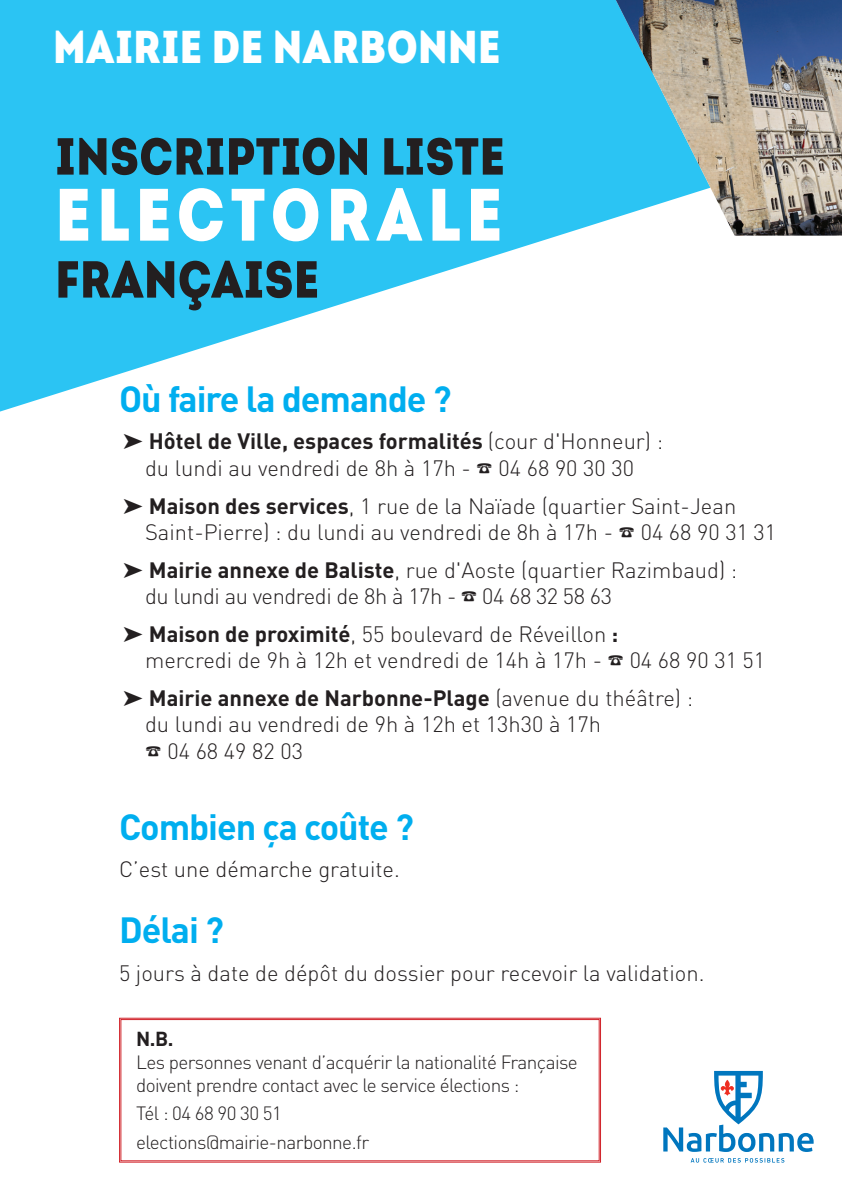
<style>
.page{position:relative;width:842px;height:1191px;background:#fff}
.page>*{position:absolute;margin:0;border:0;box-sizing:border-box;transform-origin:0 0}
.t1{font:74px "Intro Cond Black Free";letter-spacing:.08em;color:#fff}
.t2{font:52px "Intro Cond Black Free";letter-spacing:.01em;color:#231f20}
.t3{font:46px "Intro Cond Black Free";letter-spacing:.01em;color:#fff}
.t4{font:700 36px "DIN";letter-spacing:-.03em;color:#00aeef}
.t5{font:300 22px/26.4px "DIN Pro";color:#231f20}
.t6{font:300 22px/26.4px "DIN Pro";letter-spacing:-.02em;color:#231f20}
.t7{font:700 20px "DIN";color:#231f20}
.t8{font:300 19px/22.8px "DIN Pro";letter-spacing:-.03em;color:#231f20}
.s1{font-weight:700}
</style>
<div class="page">
<svg style="left:0;top:0;width:616px;height:412px;fill:#2bc4f3"></svg>
<img style="left:616px;top:0;width:226px;height:236px">
<svg style="left:691px;top:1158px;width:93px;height:4px"></svg>
<svg style="left:663px;top:1071px;width:151px;height:81px"></svg>
<svg style="left:119px;top:1017px;width:482px;height:146px"></svg>
<div style="left:121px;top:1019px;width:478px;height:142px;border:1px solid #d1232a"></div>
<h3 class="t3" style="left:53px;top:15px;width:449px">MAIRIE DE NARBONNE</h3>
<h2 class="t2" style="left:55px;top:121px;width:451px">INSCRIPTION LISTE</h2>
<h1 class="t1" style="left:55px;top:164px;width:449px">ELECTORALE</h1>
<h2 class="t2" style="left:55px;top:244px;width:265px">FRANÇAISE</h2>
<h3 class="t4" style="left:119px;top:375px;width:334px">Où faire la demande ?</h3>
<p class="t5" style="left:123px;top:427px;width:542px;text-align:center">➤ <span class="s1">Hôtel de Ville, espaces formalités</span> (cour d'Honneur) : du lundi au vendredi de 8h à 17h - ☎ 04 68 90 30 30</p>
<p class="t5" style="left:145px;top:491px;width:633px;text-indent:-22px">➤ <span class="s1">Maison des services</span>, 1 rue de la Naïade (quartier Saint-Jean<br>Saint-Pierre) : du lundi au vendredi de 8h à 17h - ☎ 04 68 90 31 31</p>
<p class="t6" style="left:145px;top:555px;width:594px;text-indent:-22px">➤ <span class="s1">Mairie annexe de Baliste</span>, rue d'Aoste (quartier Razimbaud) : du lundi au vendredi de 8h à 17h - ☎ 04 68 32 58 63</p>
<p class="t5" style="left:145px;top:620px;width:622px;text-indent:-22px">➤ <span class="s1">Maison de proximité</span>, 55 boulevard de Réveillon <span class="s1">:<br></span>mercredi de 9h à 12h et vendredi de 14h à 17h - ☎ 04 68 90 31 51</p>
<p class="t5" style="left:145px;top:684px;width:549px;text-indent:-22px">➤ <span class="s1">Mairie annexe de Narbonne-Plage</span> (avenue du théâtre) : du lundi au vendredi de 9h à 12h et 13h30 à 17h<br>☎ 04 68 49 82 03</p>
<h3 class="t4" style="left:119px;top:803px;width:296px">Combien ça coûte ?</h3>
<p class="t5" style="left:119px;top:855px;width:282px">C’est une démarche gratuite.</p>
<h3 class="t4" style="left:119px;top:906px;width:106px">Délai ?</h3>
<p class="t5" style="left:119px;top:958px;width:587px">5 jours à date de dépôt du dossier pour recevoir la validation.</p>
<p class="t7" style="left:136px;top:1026px;width:39px">N.B.</p>
<p class="t8" style="left:136px;top:1050px;width:443px">Les personnes venant d’acquérir la nationalité Française doivent prendre contact avec le service élections :</p>
<p class="t8" style="left:136px;top:1098px;width:234px;line-height:28.4px">Tél : 04 68 90 30 51 elections@mairie-narbonne.fr</p>
</div>
